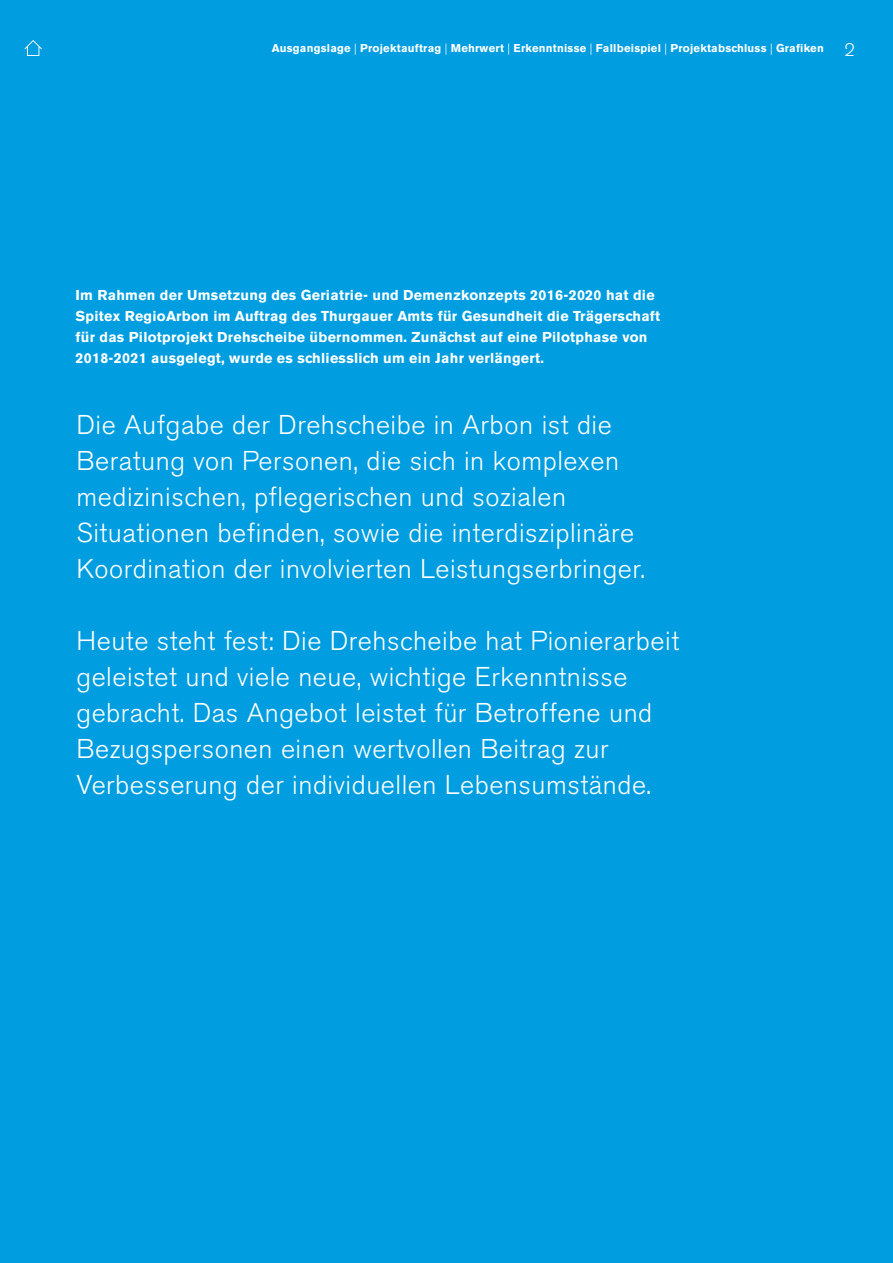
<style>
.page{position:relative;width:893px;height:1263px;background:#009ee0}
.page>*{position:absolute;margin:0;border:0;box-sizing:border-box;transform-origin:0 0}
.t1{font:300 27px/36px "Akzidenz Grotesk BE";letter-spacing:.02em;color:#fff}
.t2{font:300 18px "Akzidenz Grotesk BE";color:#fff}
.t3{font:700 14.25px/21px "Akzidenz Grotesk BE";letter-spacing:.02em;color:#fff}
.t4{font:700 11.25px "Akzidenz Grotesk BE";letter-spacing:.02em;color:#fff}
.s1{font-weight:300}
</style>
<div class="page">
<svg style="left:24px;top:40px;width:18px;height:16px"></svg>
<p class="t4" style="left:272px;top:42px;width:553px">Ausgangslage <span class="s1">|</span> Projektauftrag <span class="s1">|</span> Mehrwert <span class="s1">|</span> Erkenntnisse <span class="s1">|</span> Fallbeispiel <span class="s1">|</span> Projektabschluss <span class="s1">|</span> Grafiken</p>
<p class="t2" style="left:845px;top:40px;width:12px">2</p>
<p class="t3" style="left:75px;top:284px;width:586px">Im Rahmen der Umsetzung des Geriatrie- und Demenzkonzepts 2016-2020 hat die Spitex RegioArbon im Auftrag des Thurgauer Amts für Gesundheit die Trägerschaft für das Pilotprojekt Drehscheibe übernommen. Zunächst auf eine Pilotphase von 2018-2021 ausgelegt, wurde es schliesslich um ein Jahr verlängert.</p>
<p class="t1" style="left:77px;top:408px;width:570px">Die Aufgabe der Drehscheibe in Arbon ist die Beratung von Personen, die sich in komplexen medizinischen, pflegerischen und sozialen Situationen befinden, sowie die interdisziplinäre Koordination der involvierten Leistungserbringer.</p>
<p class="t1" style="left:77px;top:624px;width:604px">Heute steht fest: Die Drehscheibe hat Pionierarbeit geleistet und viele neue, wichtige Erkenntnisse gebracht. Das Angebot leistet für Betroffene und Bezugspersonen einen wertvollen Beitrag zur Verbesserung der individuellen Lebensumstände.</p>
</div>
